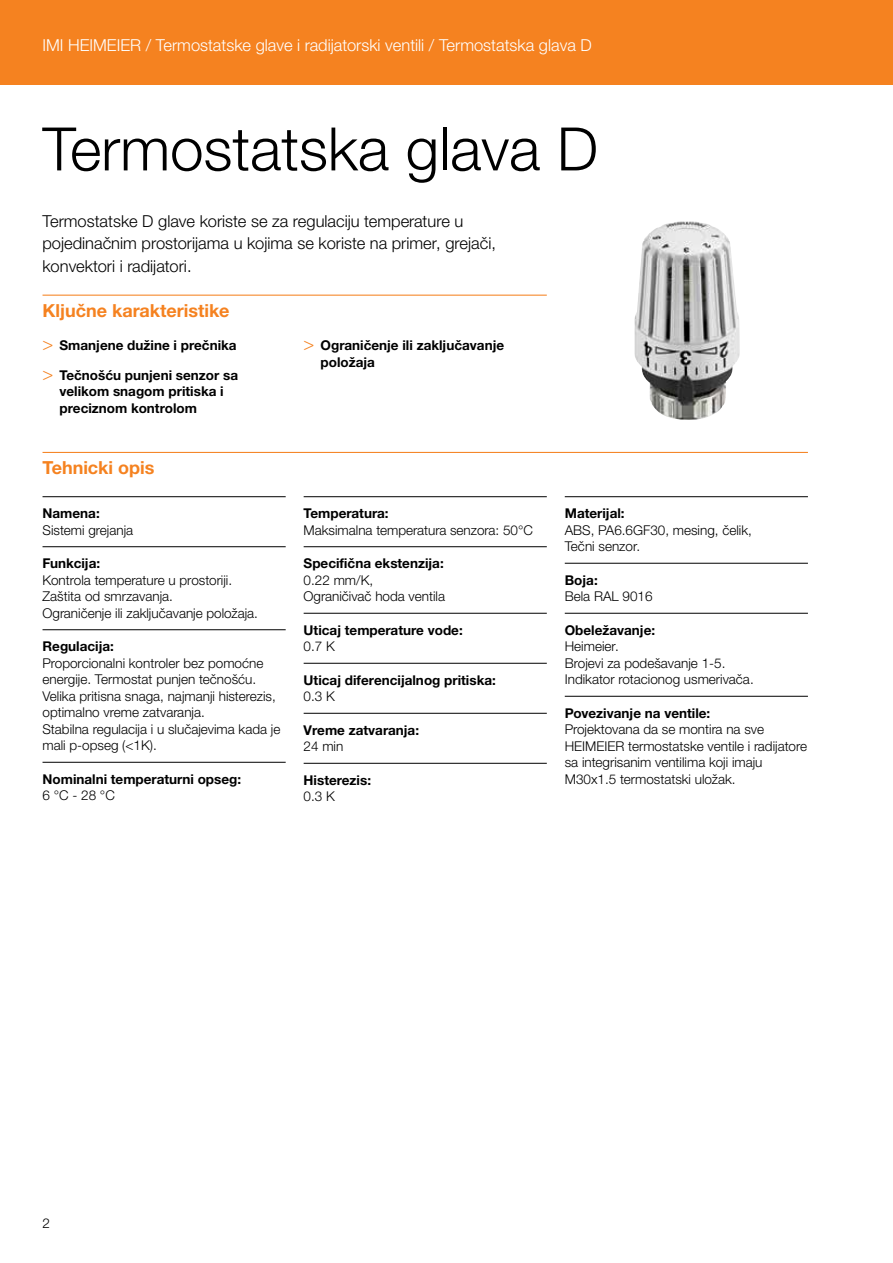
<style>
.page{position:relative;width:893px;height:1263px;background:#fff}
.page>*{position:absolute;margin:0;border:0;box-sizing:border-box;transform-origin:0 0}
.t1{font:300 60px "Helvetica Neue LTW1 G";color:#000}
.t2{font:700 18px "Helvetica Neue LTW1 G";color:#f58220}
.t3{font:300 16.5px/22.5px "Helvetica Neue LTW1 G";color:#000}
.t4{font:300 16.5px "Helvetica Neue LTW1 G";color:#fff}
.t5{font:300 13.5px/16.5px "Helvetica Neue LTW1 G";color:#000}
.t6{font:700 13.5px/16.5px "Helvetica Neue LTW1 G";color:#000}
.s1{font-family:"Helvetica Neue LT Std";font-weight:300;font-size:18px;color:#f58220}
</style>
<div class="page">
<div style="left:0;top:0;width:893px;height:85px;background:#f58220"></div>
<hr style="left:43px;top:295px;width:504px;height:1px;background:#f58220">
<hr style="left:43px;top:452px;width:765px;height:1px;background:#f58220">
<hr style="left:43px;top:496px;width:243px;height:1px;background:#000">
<hr style="left:43px;top:546px;width:243px;height:1px;background:#000">
<hr style="left:43px;top:629px;width:243px;height:1px;background:#000">
<hr style="left:43px;top:762px;width:243px;height:1px;background:#000">
<hr style="left:304px;top:496px;width:243px;height:1px;background:#000">
<hr style="left:304px;top:546px;width:243px;height:1px;background:#000">
<hr style="left:304px;top:613px;width:243px;height:1px;background:#000">
<hr style="left:304px;top:663px;width:243px;height:1px;background:#000">
<hr style="left:304px;top:713px;width:243px;height:1px;background:#000">
<hr style="left:304px;top:763px;width:243px;height:1px;background:#000">
<hr style="left:565px;top:496px;width:243px;height:1px;background:#000">
<hr style="left:565px;top:563px;width:243px;height:1px;background:#000">
<hr style="left:565px;top:613px;width:243px;height:1px;background:#000">
<hr style="left:565px;top:696px;width:243px;height:1px;background:#000">
<img style="left:634px;top:221px;width:106px;height:199px">
<p class="t4" style="left:43px;top:35px;width:551px">IMI HEIMEIER / Termostatske glave i radijatorski ventili / Termostatska glava D</p>
<h1 class="t1" style="left:43px;top:112px;width:557px">Termostatska glava D</h1>
<p class="t3" style="left:43px;top:210px;width:455px">Termostatske D glave koriste se za regulaciju temperature u pojedinačnim prostorijama u kojima se koriste na primer, grejači, konvektori i radijatori.</p>
<h2 class="t2" style="left:43px;top:299px;width:188px">Ključne karakteristike</h2>
<p class="t6" style="left:43px;top:331px;width:197px;line-height:29.2px"><span class="s1">&gt;</span> Smanjene dužine i prečnika <span class="s1">&gt;</span> Tečnošću punjeni senzor sa</p>
<p class="t6" style="left:60px;top:383px;width:166px">velikom snagom pritiska i preciznom kontrolom</p>
<p class="t6" style="left:321px;top:337px;width:185px;text-indent:-17px"><span class="s1">&gt;</span> Ograničenje ili zaključavanje položaja</p>
<h2 class="t2" style="left:43px;top:457px;width:114px">Tehnicki opis</h2>
<p class="t6" style="left:43px;top:505px;width:59px">Namena:</p>
<p class="t5" style="left:43px;top:522px;width:92px">Sistemi grejanja</p>
<p class="t6" style="left:43px;top:555px;width:59px">Funkcija:</p>
<p class="t5" style="left:43px;top:572px;width:217px">Kontrola temperature u prostoriji.<br>Zaštita od smrzavanja.<br>Ograničenje ili zaključavanje položaja.</p>
<p class="t6" style="left:43px;top:638px;width:73px">Regulacija:</p>
<p class="t5" style="left:43px;top:655px;width:239px">Proporcionalni kontroler bez pomoćne energije. Termostat punjen tečnošću.<br>Velika pritisna snaga, najmanji histerezis, optimalno vreme zatvaranja.<br>Stabilna regulacija i u slučajevima kada je mali p-opseg (&lt;1K).</p>
<p class="t6" style="left:43px;top:771px;width:200px">Nominalni temperaturni opseg:</p>
<p class="t5" style="left:43px;top:787px;width:74px">6 °C - 28 °C</p>
<p class="t6" style="left:304px;top:505px;width:86px">Temperatura:</p>
<p class="t5" style="left:304px;top:522px;width:231px">Maksimalna temperatura senzora: 50°C</p>
<p class="t6" style="left:304px;top:555px;width:142px">Specifična ekstenzija:</p>
<p class="t5" style="left:304px;top:572px;width:143px">0.22 mm/K,<br>Ograničivač hoda ventila</p>
<p class="t6" style="left:304px;top:622px;width:161px">Uticaj temperature vode:</p>
<p class="t5" style="left:304px;top:638px;width:33px">0.7 K</p>
<p class="t6" style="left:304px;top:672px;width:194px">Uticaj diferencijalnog pritiska:</p>
<p class="t5" style="left:304px;top:688px;width:33px">0.3 K</p>
<p class="t6" style="left:304px;top:722px;width:117px">Vreme zatvaranja:</p>
<p class="t5" style="left:304px;top:738px;width:41px">24 min</p>
<p class="t6" style="left:304px;top:772px;width:69px">Histerezis:</p>
<p class="t5" style="left:304px;top:788px;width:33px">0.3 K</p>
<p class="t6" style="left:565px;top:505px;width:61px">Materijal:</p>
<p class="t5" style="left:565px;top:522px;width:189px">ABS, PA6.6GF30, mesing, čelik,<br>Tečni senzor.</p>
<p class="t6" style="left:565px;top:572px;width:35px">Boja:</p>
<p class="t5" style="left:565px;top:588px;width:89px">Bela RAL 9016</p>
<p class="t6" style="left:565px;top:622px;width:92px">Obeležavanje:</p>
<p class="t5" style="left:565px;top:638px;width:190px">Heimeier.<br>Brojevi za podešavanje 1-5.<br>Indikator rotacionog usmerivača.</p>
<p class="t6" style="left:565px;top:705px;width:147px">Povezivanje na ventile:</p>
<p class="t5" style="left:565px;top:721px;width:244px">Projektovana da se montira na sve HEIMEIER termostatske ventile i radijatore sa integrisanim ventilima koji imaju M30x1.5 termostatski uložak.</p>
<p class="t5" style="left:43px;top:1215px;width:9px">2</p>
</div>
